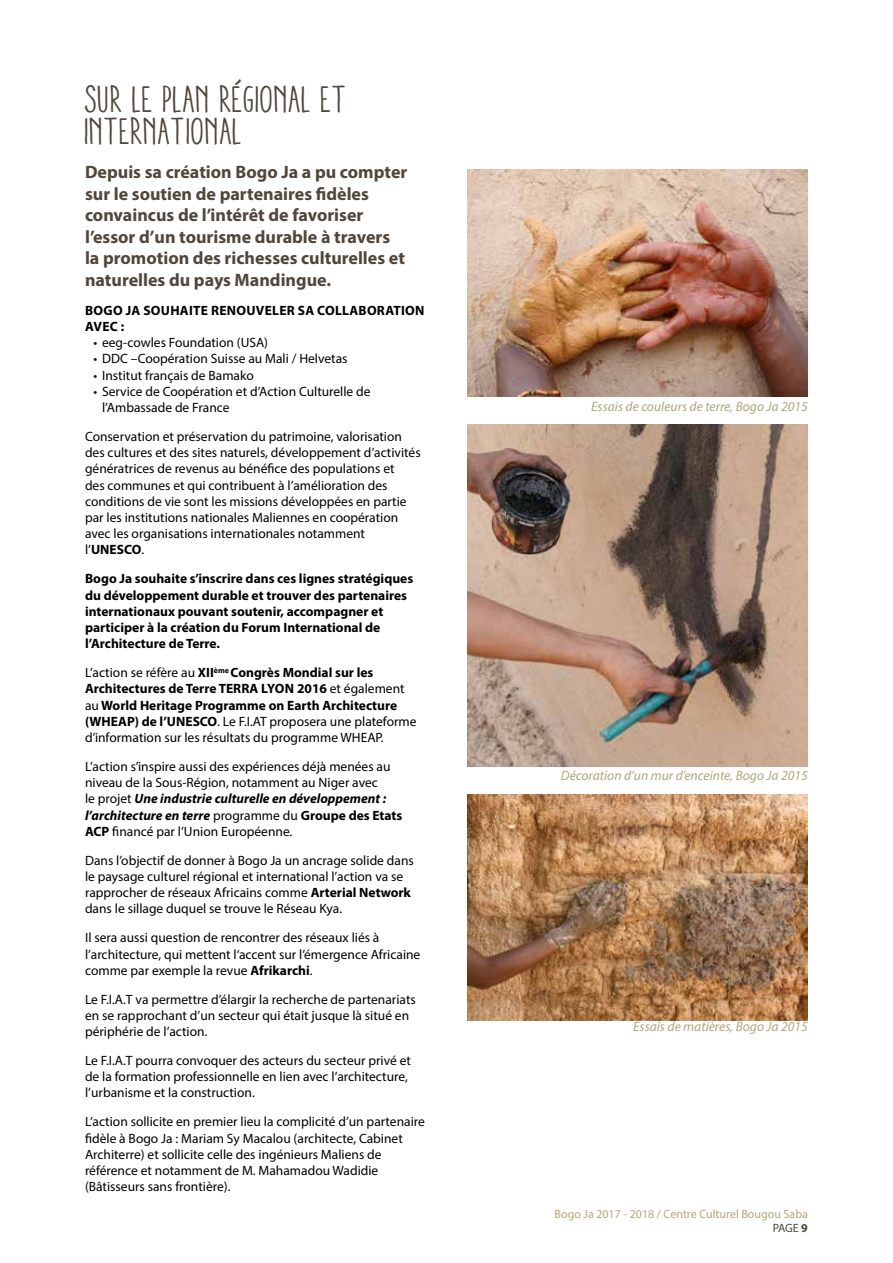
<style>
.page{position:relative;width:893px;height:1263px;background:#fff}
.page>*{position:absolute;margin:0;border:0;box-sizing:border-box;transform-origin:0 0}
.t1{font:condensed 37.5px/31.5px "Aracne";color:#51463b}
.t2{font:700 18px/21.6px "Myriad Pro";color:#51463b}
.t3{font:italic 13.65px "Myriad Pro";color:#b2a67b}
.t4{font:13.5px/16.2px "Myriad Pro";color:#000}
.t5{font:700 13.5px/16.2px "Myriad Pro";color:#000}
.t6{font:700 13.5px/16.2px "Myriad Pro";letter-spacing:.02em;color:#000}
.t7{font:12px/14.4px "Myriad Pro";color:#b2a67b;text-align:right}
.s1{font-weight:700}
.s2{font-weight:400}
.s3{font-weight:700;font-style:italic}
.s4{color:#51463b}
.s5{font-weight:700;color:#51463b}
</style>
<div class="page">
<img style="left:468px;top:169px;width:340px;height:227px">
<img style="left:468px;top:424px;width:340px;height:342px">
<img style="left:468px;top:794px;width:340px;height:227px">
<h1 class="t1" style="left:85px;top:83px;width:264px">SUR LE PLAN RÉGIONAL ET<br>INTERNATIONAL</h1>
<h2 class="t2" style="left:85px;top:160px;width:324px">Depuis sa création Bogo Ja a pu compter sur le soutien de partenaires fidèles convaincus de l’intérêt de favoriser l’essor d’un tourisme durable à travers la promotion des richesses culturelles et naturelles du pays Mandingue.</h2>
<p class="t6" style="left:85px;top:302px;width:341px">Bogo Ja souhaite renouveler sa collaboration avec :</p>
<p class="t4" style="left:94px;top:334px;width:176px">• eeg-cowles Foundation (USA)</p>
<p class="t4" style="left:94px;top:351px;width:18px">• DDC</p>
<p class="t4" style="left:131px;top:351px;width:218px">–Coopération Suisse au Mali / Helvetas</p>
<p class="t4" style="left:94px;top:367px;width:162px">• I nstitut français de Bamako</p>
<p class="t4" style="left:102px;top:383px;width:270px;text-indent:-9px">• Service de Coopération et d’Action Culturelle de l’Ambassade de France</p>
<p class="t4" style="left:85px;top:428px;width:337px">Conservation et préservation du patrimoine, valorisation des cultures et des sites naturels, développement d’activités génératrices de revenus au bénéfice des populations et<br>des communes et qui contribuent à l’amélioration des conditions de vie sont les missions développées en partie par les institutions nationales Maliennes en coopération avec les organisations internationales notamment<br>l’<span class="s1">UNES</span></p>
<p class="t5" style="left:85px;top:535px;width:330px;line-height:29px;text-indent:39px">CO<span class="s2">.<br></span>Bogo Ja souhaite s’inscrire dans ces lignes stratégiques</p>
<p class="t5" style="left:85px;top:586px;width:324px">du développement durable et trouver des partenaires internationaux pouvant soutenir, accompagner et participer à la création du Forum International de l’Architecture de Terre.</p>
<p class="t5" style="left:85px;top:664px;width:290px"><span class="s2">L’action se réfère au</span> XII <sup>ème</sup> Congrès Mondial sur les<br>Architectures de Terre TERRA</p>
<p class="t5" style="left:85px;top:680px;width:321px;text-indent:176px">Lyon 2016 <span class="s2">et également au</span> World Heritage Programme on Earth Architecture (WHEAP</p>
<p class="t4" style="left:85px;top:713px;width:333px;text-indent:115px"><span class="s1">CO</span>. Le F.I.AT proposera une plateforme d’information sur les résultats du programme WHEAP.</p>
<p class="t4" style="left:85px;top:758px;width:319px">L’action s’inspire aussi des expériences déjà menées au niveau de la Sous-Région, notamment au N iger avec<br>le projet <span class="s3">Une industrie culturelle en développement : l’architecture en terre</span> programme du <span class="s1">Groupe des Etats ACP</span> financé par l’Union Européenne.</p>
<p class="t4" style="left:85px;top:852px;width:330px">Dans l’objectif de donner à Bogo Ja un ancrage solide dans le paysage culturel régional et international l’action va se rapprocher de réseaux Africains comme <span class="s1">Arterial Network </span>dans le sillage duquel se trouve le Réseau Kya.</p>
<p class="t4" style="left:85px;top:929px;width:337px">I l sera aussi question de rencontrer des réseaux liés à l’architecture, qui mettent l‘accent sur l’émergence Africaine comme par exemple la revue <span class="s1">Afrikarchi</span>.</p>
<p class="t4" style="left:85px;top:991px;width:332px">Le F.I.A.T va permettre d’élargir la recherche de partenariats en se rapprochant d’un secteur qui était jusque là situé en périphérie de l’action.</p>
<p class="t4" style="left:85px;top:1052px;width:327px">Le F.I.A.T pourra convoquer des acteurs du secteur privé et de la formation professionnelle en lien avec l’architecture, l’urbanisme et la construction.</p>
<p class="t4" style="left:85px;top:1113px;width:341px">L’action sollicite en premier lieu la complicité d’un partenaire fidèle à Bogo Ja : Mariam Sy Macalou (architecte, Cabinet Architerre) et sollicite celle des ingénieurs Maliens de référence et notamment de M. Mahamadou Wadidie (Bâtisseurs sans frontière).</p>
<p class="t5" style="left:135px;top:713px;width:42px">) de l’UNES</p>
<p class="t3" style="left:591px;top:397px;width:218px">Essais de couleurs de terre, Bogo Ja 2015</p>
<p class="t3" style="left:561px;top:767px;width:249px">Décoration d’un mur d’enceinte, Bogo Ja 2015</p>
<p class="t3" style="left:633px;top:1018px;width:176px">Essais de matières, Bogo Ja 2015</p>
<p class="t7" style="left:555px;top:1206px;width:255px">Bogo Ja 2017 - 2018 / Centre Culturel Bougou Saba<br><span class="s4">PAGE</span> <span class="s5">9</span></p>
</div>
